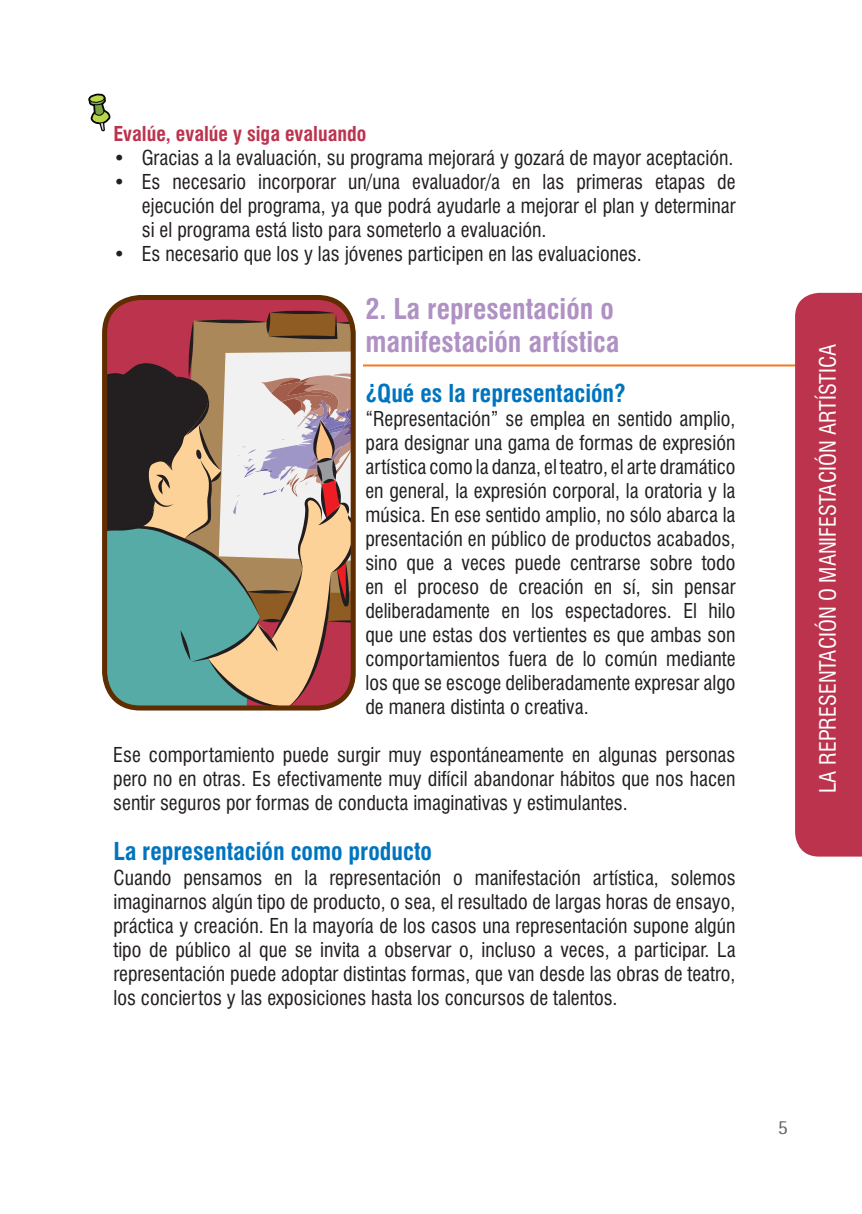
<style>
.page{position:relative;width:862px;height:1214px;background:#fff}
.page>*{position:absolute;margin:0;border:0;box-sizing:border-box;transform-origin:0 0}
.t1{font:700 condensed 28px/33.6px "Swiss 721 BT";color:#af91c3}
.t2{font:700 condensed 24px "Swiss 721 BT";color:#0074be}
.t3{font:condensed 22px "Swiss 721 BT";color:#fff}
.t4{font:condensed 20px/24px "Swiss 721 BT";color:#231f20;text-align:justify}
.t5{font:700 condensed 20px "Swiss 721 BT";color:#bc334e}
.t6{font:20px "Rotis Semi Sans";color:#636366}
</style>
<div class="page">
<svg style="left:107px;top:310px;width:244px;height:398px"></svg>
<img style="left:300px;top:377px;width:50px;height:51px">
<div style="left:102px;top:295px;width:254px;height:415px;border:5px solid #602d00;border-radius:36px"></div>
<hr style="left:363px;top:364px;width:499px;height:2px;background:#f47921">
<svg style="left:88px;top:93px;width:22px;height:39px"></svg>
<div style="left:795px;top:293px;width:67px;height:563px;background:#bc334e"></div>
<p class="t5" style="left:113px;top:121px;width:254px">Evalúe, evalúe y siga evaluando</p>
<p class="t4" style="left:113px;top:145px;width:622px">• Gracias a la evaluación, su programa mejorará y gozará de mayor aceptación.</p>
<p class="t4" style="left:142px;top:169px;width:595px;text-indent:-28px">• Es necesario incorporar un/una evaluador/a en las primeras etapas de ejecución del programa, ya que podrá ayudarle a mejorar el plan y determinar si el programa está listo para someterlo a evaluación.</p>
<p class="t4" style="left:113px;top:241px;width:530px">• Es necesario que los y las jóvenes participen en las evaluaciones.</p>
<h1 class="t1" style="left:365px;top:291px;width:255px">2. La representación o manifestación artística</h1>
<p class="t2" style="left:365px;top:379px;width:262px">¿Qué es la representación?</p>
<p class="t4" style="left:365px;top:407px;width:372px">“Representación” se emplea en sentido amplio, para designar una gama de formas de expresión artística como la danza, el teatro, el arte dramático en general, la expresión corporal, la oratoria y la música. En ese sentido amplio, no sólo abarca la presentación en público de productos acabados, sino que a veces puede centrarse sobre todo en el proceso de creación en sí, sin pensar deliberadamente en los espectadores. El hilo que une estas dos vertientes es que ambas son comportamientos fuera de lo común mediante los que se escoge deliberadamente expresar algo de manera distinta o creativa.</p>
<p class="t4" style="left:113px;top:743px;width:623px">Ese comportamiento puede surgir muy espontáneamente en algunas personas pero no en otras. Es efectivamente muy difícil abandonar hábitos que nos hacen sentir seguros por formas de conducta imaginativas y estimulantes.</p>
<p class="t2" style="left:113px;top:837px;width:320px">La representación como producto</p>
<p class="t4" style="left:113px;top:865px;width:624px">Cuando pensamos en la representación o manifestación artística, solemos imaginarnos algún tipo de producto, o sea, el resultado de largas horas de ensayo, práctica y creación. En la mayoría de los casos una representación supone algún tipo de público al que se invita a observar o, incluso a veces, a participar. La representación puede adoptar distintas formas, que van desde las obras de teatro, los conciertos y las exposiciones hasta los concursos de talentos.</p>
<p class="t3" style="left:814px;top:793px;width:449px;rotate:-90deg">Larepresentación o manifestación artística</p>
<p class="t6" style="left:777px;top:1115px;width:12px">5</p>
</div>
